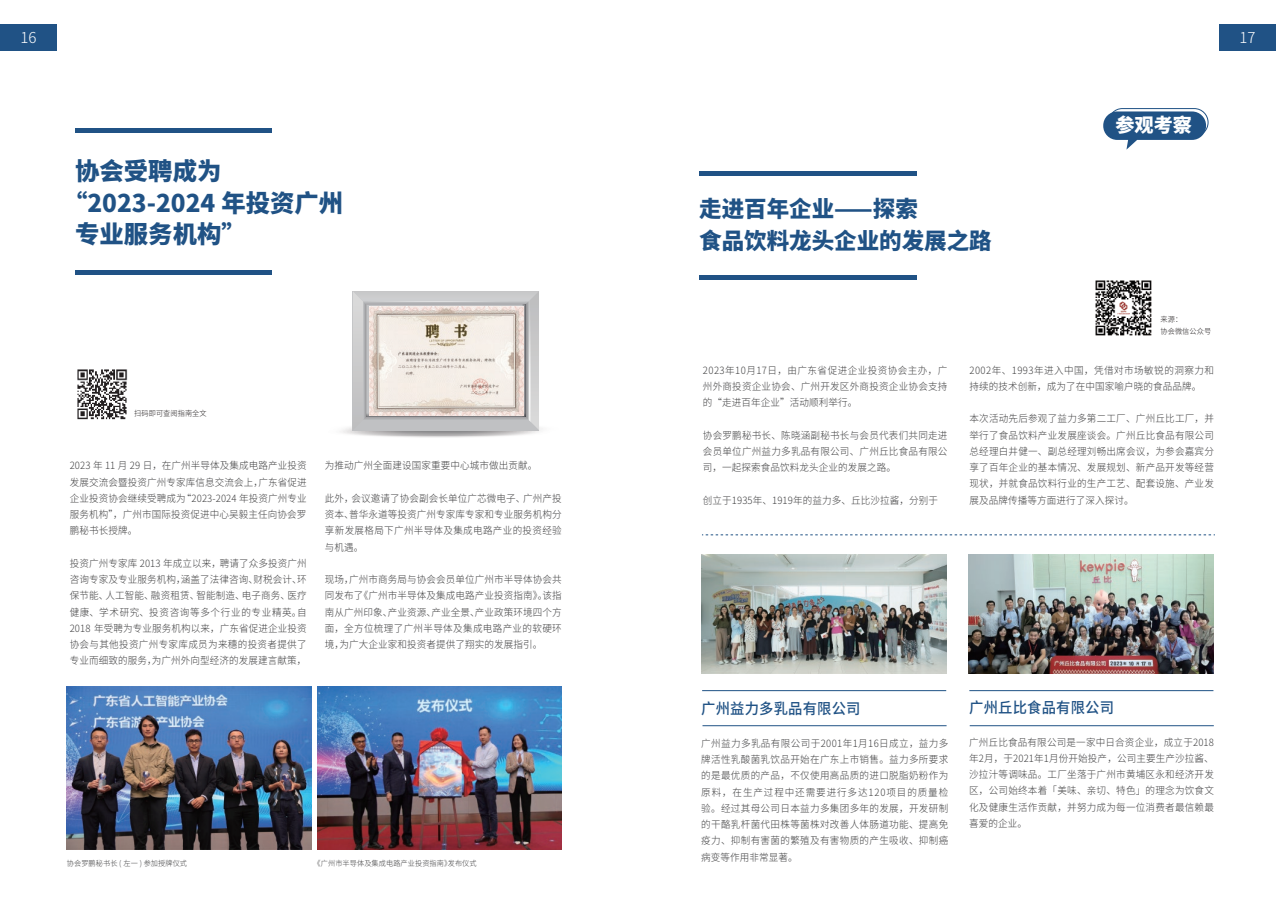
<style>
.page{position:relative;width:1276px;height:922px;background:#fff}
.page>*{position:absolute;margin:0;border:0;box-sizing:border-box;transform-origin:0 0}
.t1{font:800 24.38px "Source Han Sans CN";color:#205285}
.t2{font:800 22.5px/31.9px "Source Han Sans CN";color:#205285}
.t3{font:800 19.12px "Source Han Sans CN";color:#fff}
.t4{font:500 15px "Source Han Sans CN";letter-spacing:.01em;color:#205285;scale:.96 1}
.t5{font:300 15px "Source Han Sans CN";color:#fff}
.t6{font:300 10px/16.2px "Source Han Sans CN";letter-spacing:.025em;color:#3f3f40;text-align:justify;scale:.96 1}
.t7{font:300 10px/16.2px "Source Han Sans CN";letter-spacing:.05em;color:#3f3f40;scale:.96 1}
.t8{font:300 7.5px "Source Han Sans CN";letter-spacing:.01em;color:#3f3f40;scale:.96 1}
.t9{font:300 7.5px/11.2px "Source Han Sans CN";letter-spacing:.01em;color:#231f20;scale:.96 1}
</style>
<div class="page">
<div style="left:0;top:25px;width:57px;height:26px;background:#205285"></div>
<div style="left:1219px;top:25px;width:57px;height:26px;background:#205285"></div>
<img style="left:1095px;top:280px;width:57px;height:56px">
<div style="left:699px;top:171px;width:218px;height:5px;background:#205285"></div>
<div style="left:699px;top:275px;width:218px;height:5px;background:#205285"></div>
<img style="left:702px;top:554px;width:244px;height:119px">
<img style="left:968px;top:554px;width:245px;height:119px">
<svg style="left:702px;top:534px;width:513px;height:1px"></svg>
<hr style="left:702px;top:725px;width:244px;height:1px;background:#205285">
<hr style="left:702px;top:690px;width:244px;height:1px;background:#205285">
<hr style="left:969px;top:725px;width:244px;height:1px;background:#205285">
<hr style="left:969px;top:690px;width:244px;height:1px;background:#205285">
<svg style="left:1103px;top:111px;width:103px;height:39px"></svg>
<div style="left:1108px;top:108px;width:100px;height:28px;border:1px solid #205285;border-radius:14px"></div>
<img style="left:77px;top:369px;width:51px;height:51px">
<img style="left:67px;top:686px;width:244px;height:163px">
<div style="left:75px;top:128px;width:196px;height:5px;background:#205285"></div>
<div style="left:75px;top:270px;width:196px;height:5px;background:#205285"></div>
<div style="left:335px;top:425px;width:208px;height:13px;background:#f2f1f1;border-radius:50%"></div>
<div style="left:350px;top:426px;width:178px;height:11px;background:#e1e0e0;border-radius:50%"></div>
<div style="left:354px;top:426px;width:170px;height:11px;background:#d2d1d1;border-radius:50%"></div>
<div style="left:357px;top:426px;width:164px;height:10px;background:#cac8c9;border-radius:50%"></div>
<div style="left:365px;top:427px;width:148px;height:9px;background:#c6c4c5;border-radius:50%"></div>
<div style="left:368px;top:427px;width:142px;height:9px;background:#c3c1c1;border-radius:50%"></div>
<div style="left:372px;top:427px;width:134px;height:9px;background:#bdbcbc;border-radius:50%"></div>
<div style="left:326px;top:421px;width:236px;height:14px;background:#fff;border-radius:50%"></div>
<svg style="left:334px;top:422px;width:221px;height:13px"></svg>
<svg style="left:337px;top:422px;width:214px;height:13px"></svg>
<svg style="left:341px;top:422px;width:206px;height:13px"></svg>
<svg style="left:356px;top:423px;width:176px;height:11px"></svg>
<svg style="left:360px;top:423px;width:168px;height:11px"></svg>
<div style="left:364px;top:423px;width:160px;height:10px;background:#c0c1c3;border-radius:50%"></div>
<svg style="left:368px;top:424px;width:153px;height:9px"></svg>
<svg style="left:371px;top:424px;width:146px;height:9px"></svg>
<svg style="left:375px;top:424px;width:138px;height:9px"></svg>
<svg style="left:379px;top:424px;width:130px;height:9px"></svg>
<div style="left:383px;top:425px;width:123px;height:7px;background:#c0c1c3;border-radius:50%"></div>
<svg style="left:353px;top:291px;width:186px;height:139px;background:#bfc0c1"></svg>
<svg style="left:521px;top:305px;width:4px;height:107px"></svg>
<svg style="left:366px;top:412px;width:159px;height:4px"></svg>
<img style="left:369px;top:306px;width:154px;height:109px">
<img style="left:317px;top:686px;width:245px;height:163px">
<h3 class="t5" style="left:20px;top:29px;width:18px">16</h3>
<h3 class="t5" style="left:1239px;top:29px;width:18px">17</h3>
<h1 class="t1" style="left:75px;top:157px;width:148px">协会受聘成为</h1>
<h1 class="t1" style="left:63px;top:189px;width:282px">“2023-2024 年投资广州</h1>
<h1 class="t1" style="left:75px;top:221px;width:172px">专业服务机构”</h1>
<p class="t9" style="left:134px;top:408px;width:77px">扫码即可查阅指南全文</p>
<p class="t6" style="left:70px;top:457px;width:248px">2023 年 11 月 29 日，在广州半导体及集成电路产业投资发展交流会暨投资广州专家库信息交流会上，广东省促进企业投资协会继续受聘成为“2023-2024 年投资广州专业服务机构”，广州市国际投资促进中心吴毅主任向协会罗鹏秘书长授牌。</p>
<p class="t6" style="left:70px;top:555px;width:248px">投资广州专家库 2013 年成立以来，聘请了众多投资广州咨询专家及专业服务机构，涵盖了法律咨询、财税会计、环保节能、人工智能、融资租赁、智能制造、电子商务、医疗健康、学术研究、投资咨询等多个行业的专业精英。自2018 年受聘为专业服务机构以来，广东省促进企业投资协会与其他投资广州专家库成员为来穗的投资者提供了专业而细致的服务，为广州外向型经济的发展建言献策，</p>
<p class="t6" style="left:325px;top:457px;width:223px">为推动广州全面建设国家重要中心城市做出贡献。</p>
<p class="t6" style="left:325px;top:490px;width:248px">此外，会议邀请了协会副会长单位广芯微电子、广州产投资本、普华永道等投资广州专家库专家和专业服务机构分享新发展格局下广州半导体及集成电路产业的投资经验与机遇。</p>
<p class="t6" style="left:325px;top:571px;width:248px">现场，广州市商务局与协会会员单位广州市半导体协会共同发布了《广州市半导体及集成电路产业投资指南》。该指南从广州印象、产业资源、产业全景、产业政策环境四个方面，全方位梳理了广州半导体及集成电路产业的软硬环境，为广大企业家和投资者提供了翔实的发展指引。</p>
<p class="t8" style="left:67px;top:858px;width:127px">协会罗鹏秘书长 ( 左一 ) 参加授牌仪式</p>
<p class="t8" style="left:314px;top:858px;width:171px">《广州市半导体及集成电路产业投资指南》发布仪式</p>
<h2 class="t2" style="left:699px;top:193px;width:294px">走进百年企业⸺探索<br>食品饮料龙头企业的发展之路</h2>
<h3 class="t3" style="left:1115px;top:114px;width:78px">参观考察</h3>
<p class="t9" style="left:1160px;top:314px;width:54px">来源：<br>协会微信公众号</p>
<p class="t6" style="left:703px;top:362px;width:256px">2023年10月17日，由广东省促进企业投资协会主办，广州外商投资企业协会、广州开发区外商投资企业协会支持的“走进百年企业”活动顺利举行。</p>
<p class="t6" style="left:703px;top:427px;width:256px">协会罗鹏秘书长、陈晓涵副秘书长与会员代表们共同走进会员单位广州益力多乳品有限公司、广州丘比食品有限公司，一起探索食品饮料龙头企业的发展之路。</p>
<p class="t6" style="left:703px;top:492px;width:246px">创立于1935年、1919年的益力多、丘比沙拉酱，分别于</p>
<p class="t7" style="left:969px;top:362px;width:256px">2002年、1993年进入中国，凭借对市场敏锐的洞察力和持续的技术创新，成为了在中国家喻户晓的食品品牌。</p>
<p class="t6" style="left:969px;top:410px;width:256px">本次活动先后参观了益力多第二工厂、广州丘比工厂，并举行了食品饮料产业发展座谈会。广州丘比食品有限公司总经理白井健一、副总经理刘畅出席会议，为参会嘉宾分享了百年企业的基本情况、发展规划、新产品开发等经营现状，并就食品饮料行业的生产工艺、配套设施、产业发展及品牌传播等方面进行了深入探讨。</p>
<h3 class="t4" style="left:701px;top:700px;width:167px">广州益力多乳品有限公司</h3>
<p class="t6" style="left:701px;top:735px;width:259px">广州益力多乳品有限公司于2001年1月16日成立，益力多牌活性乳酸菌乳饮品开始在广东上市销售。益力多所要求的是最优质的产品，不仅使用高品质的进口脱脂奶粉作为原料，在生产过程中还需要进行多达120项目的质量检验。经过其母公司日本益力多集团多年的发展，开发研制的干酪乳杆菌代田株等菌株对改善人体肠道功能、提高免疫力、抑制有害菌的繁殖及有害物质的产生吸收、抑制癌病变等作用非常显著。</p>
<h3 class="t4" style="left:969px;top:699px;width:152px">广州丘比食品有限公司</h3>
<p class="t6" style="left:969px;top:733px;width:256px">广州丘比食品有限公司是一家中日合资企业，成立于2018年2月，于2021年1月份开始投产，公司主要生产沙拉酱、沙拉汁等调味品。工厂坐落于广州市黄埔区永和经济开发区，公司始终本着「美味、亲切、特色」的理念为饮食文化及健康生活作贡献，并努力成为每一位消费者最信赖最喜爱的企业。</p>
</div>
